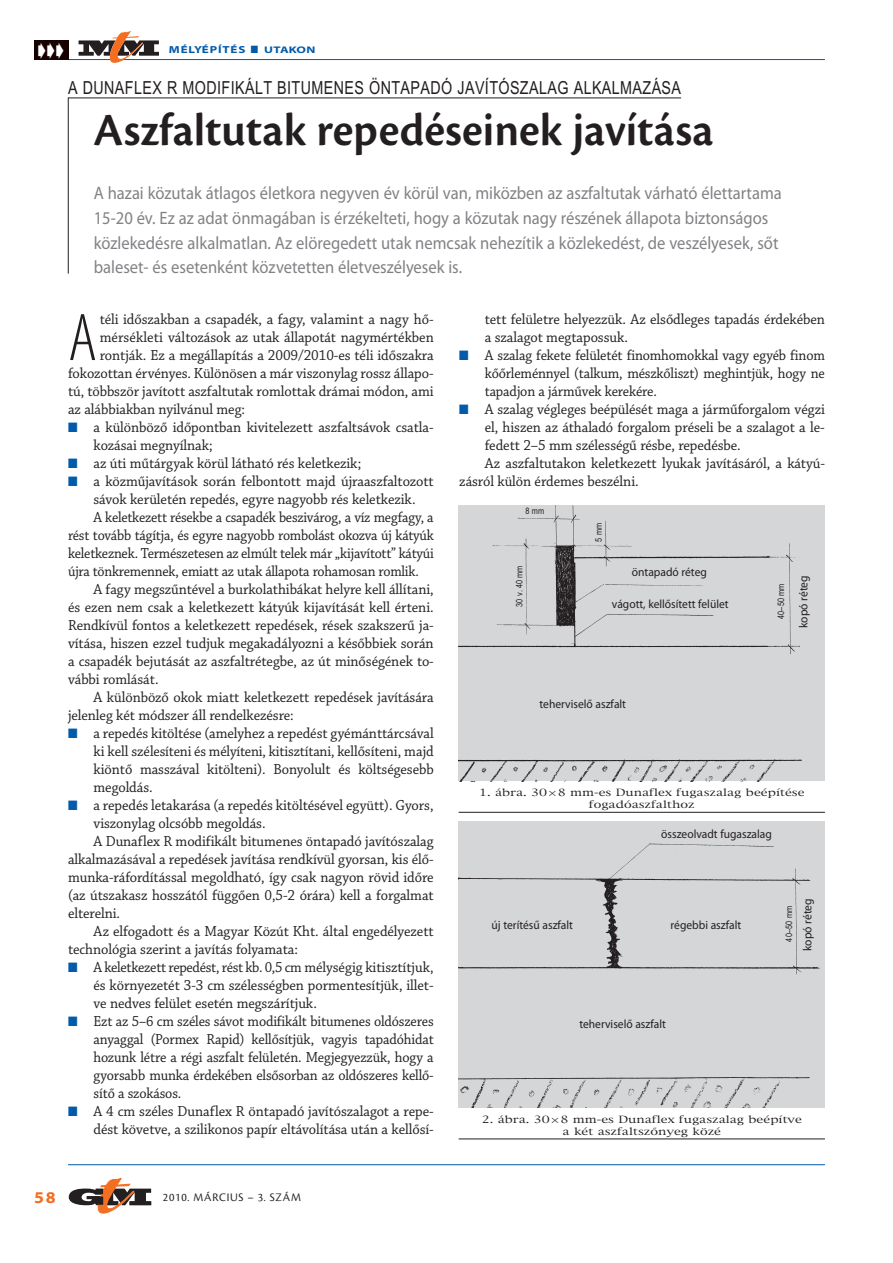
<style>
.page{position:relative;width:893px;height:1263px;background:#fff}
.page>*{position:absolute;margin:0;border:0;box-sizing:border-box;transform-origin:0 0}
.t1{font:300 condensed 67.95px "Myriad Pro";color:#231f20}
.t2{font:600 48px "Cronos Pro";color:#231f20}
.t3{font:18px/24.8px "Myriad Pro";color:#808285;scale:.92 1}
.t4{font:18px "Arial Narrow";letter-spacing:.025em;color:#231f20}
.t5{font:18px "Zapf Dingbats ITC";color:#fff}
.t6{font:700 semi-expanded 16.5px "Myriad Pro";color:#f36e21}
.t7{font:15.3px/18px "Chaparral Pro";letter-spacing:-.005em;color:#231f20;scale:.95 1}
.t8{font:15.3px/18px "Chaparral Pro";letter-spacing:-.005em;color:#231f20;text-align:justify;scale:.93 1}
.t9{font:15.3px "Chaparral Pro";letter-spacing:-.005em;color:#231f20;scale:.92 1}
.t10{font:12px "Myriad Pro";color:#231f20;scale:.96 1}
.t11{font:12px "Cronos Pro Disp";letter-spacing:.065em;color:#231f20}
.t12{font:700 semi-expanded 10.2px "Myriad Pro";letter-spacing:.07em;color:#015aaa;scale:1.18 1}
.t13{font:9.6px/12px "New York CE";color:#231f20;text-align:center;scale:1.25 1}
.t14{font:9px "Arial Narrow";color:#231f20}
.s1{font-size:9.6px}
.s2{color:#015aaa}
</style>
<div class="page">
<hr style="left:68px;top:98px;width:613px;height:1px;background:#231f20">
<hr style="left:68px;top:98px;width:1px;height:176px;background:#231f20">
<svg style="left:69px;top:1178px;width:82px;height:36px"></svg>
<hr style="left:68px;top:1164px;width:757px;height:1px;background:#015aaa">
<hr style="left:68px;top:59px;width:757px;height:1px;background:#015aaa">
<div style="left:34px;top:40px;width:34px;height:20px;background:#170000"></div>
<svg style="left:79px;top:31px;width:80px;height:32px"></svg>
<hr style="left:459px;top:1139px;width:366px;height:1px;background:#231f20">
<div style="left:459px;top:821px;width:366px;height:287px;background:#d5d6d8"></div>
<hr style="left:459px;top:812px;width:366px;height:1px;background:#231f20">
<div style="left:459px;top:506px;width:359px;height:275px;background:#d5d6d8"></div>
<p class="t5" style="left:38px;top:44px;width:28px">➧ ➧ ➧</p>
<p class="t12" style="left:169px;top:44px;width:126px">MÉLYÉPÍTÉS ■ <span class="s1">UTAKON</span></p>
<p class="t4" style="left:68px;top:77px;width:615px">A DUNAFLEX R MODIFIKÁLT BITUMENES ÖNTAPADÓ JAVÍTÓSZALAG ALKALMAZÁSA</p>
<h2 class="t2" style="left:94px;top:100px;width:622px">Aszfaltutak repedéseinek javítása</h2>
<p class="t3" style="left:94px;top:182px;width:749px">A hazai közutak átlagos életkora negyven év körül van, miközben az aszfaltutak várható élettartama 15-20 év. Ez az adat önmagában is érzékelteti, hogy a közutak nagy részének állapota biztonságos közlekedésre alkalmatlan. Az elöregedett utak nemcsak nehezítik a közlekedést, de veszélyesek, sőt baleset- és esetenként közvetetten életveszélyesek is.</p>
<h1 class="t1" style="left:68px;top:297px;width:31px">A</h1>
<p class="t7" style="left:100px;top:312px;width:353px">téli időszakban a csapadék, a fagy, valamint a nagy hő -</p>
<p class="t7" style="left:100px;top:330px;width:353px">mér sékleti változások az utak állapotát nagymértékben</p>
<p class="t7" style="left:100px;top:348px;width:353px">rontják. Ez a megállapítás a 2009/2010-es téli időszakra</p>
<p class="t7" style="left:68px;top:366px;width:386px">fokozottan érvényes. Különösen a már viszonylag rossz állapo-</p>
<p class="t7" style="left:68px;top:384px;width:386px">tú, többször javított aszfaltutak romlottak drámai mó don, ami</p>
<p class="t7" style="left:68px;top:402px;width:188px">az alábbiakban nyilvánul meg:</p>
<p class="t7" style="left:94px;top:420px;width:360px;text-indent:-26px"><span class="s2">■</span> a különböző időpontban kivitelezett aszfaltsávok csatla&shy;kozásai megnyílnak;</p>
<p class="t7" style="left:68px;top:456px;width:310px"><span class="s2">■</span> az úti műtárgyak körül látható rés keletkezik;</p>
<p class="t7" style="left:68px;top:474px;width:386px"><span class="s2">■</span> a közműjavítások során felbontott majd újraaszfaltozott</p>
<p class="t7" style="left:94px;top:492px;width:340px">sávok kerületén repedés, egyre nagyobb rés keletkezik.</p>
<p class="t9" style="left:94px;top:511px;width:371px">A keletkezett résekbe a csapadék be szivárog, a víz megfagy, a</p>
<p class="t9" style="left:68px;top:529px;width:399px">rést tovább tá gítja, és egyre nagyobb rombolást okoz va új ká tyúk</p>
<p class="t9" style="left:68px;top:547px;width:399px">keletkeznek. Ter mé sze tesen az elmúlt telek már „kijavított” kátyúi</p>
<p class="t9" style="left:68px;top:565px;width:383px">újra tönkremennek, emiatt az utak állapota ro ha mo san romlik.</p>
<p class="t7" style="left:94px;top:582px;width:360px">A fagy megszűntével a burkolathibákat helyre kell állítani,</p>
<p class="t7" style="left:68px;top:600px;width:386px">és ezen nem csak a keletkezett kátyúk kijavítását kell érteni.</p>
<p class="t7" style="left:68px;top:618px;width:386px">Rendkívül fontos a keletkezett repedések, rések szakszerű ja -</p>
<p class="t7" style="left:68px;top:636px;width:386px">vítása, hi szen ezzel tudjuk megakadályozni a ké sőbbiek során</p>
<p class="t7" style="left:68px;top:654px;width:387px">a csapadék bejutását az aszfaltrétegbe, az út minőségének to -</p>
<p class="t7" style="left:68px;top:672px;width:97px">vábbi romlását.</p>
<p class="t7" style="left:94px;top:690px;width:360px">A különböző okok miatt keletkezett repedések javítására</p>
<p class="t7" style="left:68px;top:708px;width:239px">jelenleg két módszer áll rendelkezésre:</p>
<p class="t7" style="left:94px;top:726px;width:360px;text-align:justify;text-indent:-26px"><span class="s2">■</span> a repedés kitöltése (amelyhez a re pedést gyémánttárcsával ki kell szé lesíteni és mélyíteni, kitisztítani, kel lősíteni, majd kiöntő masszával ki tölteni). Bonyolult és költségesebb meg oldás.</p>
<p class="t7" style="left:68px;top:798px;width:386px"><span class="s2">■</span> a repedés letakarása (a repedés ki töl tésével együtt). Gyors,</p>
<p class="t7" style="left:94px;top:816px;width:183px">viszonylag olcsóbb megoldás.</p>
<p class="t7" style="left:94px;top:834px;width:360px">A Dunaflex R modifikált bitumenes öntapadó javítószalag</p>
<p class="t7" style="left:68px;top:852px;width:386px">alkalmazásával a repedések javítása rendkívül gyorsan, kis élő-</p>
<p class="t7" style="left:68px;top:870px;width:386px">munka-ráfordítással megoldható, így csak nagyon rövid időre</p>
<p class="t7" style="left:68px;top:888px;width:386px">(az útszakasz hosszától függően 0,5-2 órára) kell a forgalmat</p>
<p class="t7" style="left:68px;top:906px;width:56px">elterelni.</p>
<p class="t7" style="left:94px;top:924px;width:360px">Az elfogadott és a Magyar Közút Kht. által engedélyezett</p>
<p class="t7" style="left:68px;top:942px;width:244px">technológia szerint a javítás folyamata:</p>
<p class="t8" style="left:94px;top:960px;width:367px;text-indent:-25px"><span class="s2">■</span> A keletkezett repedést, rést kb. 0,5 cm mélységig kitisztítjuk, és környezetét 3-3 cm szélességben pormentesítjük, illet&shy;ve nedves felület esetén megszárítjuk.</p>
<p class="t8" style="left:94px;top:1014px;width:367px;text-indent:-26px"><span class="s2">■</span> Ezt az 5–6 cm széles sávot modifikált bitumenes oldószeres anyaggal (Por mex Rapid) kellősítjük, vagyis tapadóhidat hozunk létre a régi aszfalt fe lületén. Megjegyezzük, hogy a gyor sabb munka érdekében elsősorban az oldószeres kellő - sítő a szokásos.</p>
<p class="t7" style="left:68px;top:1104px;width:386px;text-align:right"><span class="s2">■</span> A 4 cm széles Dunaflex R öntapadó javítószalagot a repe&shy;dést követve, a szilikonos papír eltávolítása után a kellősí-</p>
<p class="t6" style="left:34px;top:1188px;width:23px">58</p>
<p class="t11" style="left:163px;top:1190px;width:140px">2010. MÁRCIUS – 3. SZÁM</p>
<p class="t7" style="left:485px;top:312px;width:359px">tett felületre helyezzük. Az elsődleges tapadás érdekében a szalagot megtapossuk.</p>
<p class="t8" style="left:485px;top:348px;width:367px;text-indent:-26px"><span class="s2">■</span> A szalag fekete felületét finomhomokkal vagy egyéb finom kőőrleménnyel (talkum, mészkőliszt) meg hintjük, hogy ne tapadjon a járművek kerekére.</p>
<p class="t7" style="left:459px;top:402px;width:386px"><span class="s2">■</span> A szalag végleges beépülését maga a járműforgalom végzi</p>
<p class="t7" style="left:485px;top:420px;width:360px">el, hiszen az áthaladó forgalom préseli be a szalagot a le -</p>
<p class="t7" style="left:485px;top:438px;width:271px">fedett 2–5 mm szélességű résbe, repedésbe.</p>
<p class="t7" style="left:485px;top:456px;width:360px">Az aszfaltutakon keletkezett lyukak javításáról, a kátyú-</p>
<p class="t7" style="left:459px;top:474px;width:190px">zásról külön érdemes beszélni.</p>
<p class="t14" style="left:526px;top:506px;width:20px">8 mm</p>
<p class="t14" style="left:514px;top:607px;width:43px;rotate:-90deg">30 v. 40 mm</p>
<p class="t14" style="left:593px;top:541px;width:20px;rotate:-90deg">5 mm</p>
<p class="t10" style="left:632px;top:568px;width:80px">öntapadó réteg</p>
<p class="t10" style="left:612px;top:599px;width:123px">vágott, kellősített felület</p>
<p class="t10" style="left:540px;top:699px;width:92px">teherviselő aszfalt</p>
<p class="t14" style="left:776px;top:619px;width:37px;rotate:-90deg">40–50 mm</p>
<p class="t10" style="left:799px;top:628px;width:56px;rotate:-90deg">kopó réteg</p>
<p class="t13" style="left:479px;top:787px;width:262px">1. ábra. 30×8 mm-es Dunaflex fugaszalag beépítése fogadóaszfalthoz</p>
<p class="t10" style="left:661px;top:829px;width:117px">összeolvadt fugaszalag</p>
<p class="t10" style="left:492px;top:920px;width:86px">új terítésű aszfalt</p>
<p class="t10" style="left:671px;top:920px;width:75px">régebbi aszfalt</p>
<p class="t14" style="left:784px;top:942px;width:37px;rotate:-90deg">40–50 mm</p>
<p class="t10" style="left:803px;top:951px;width:56px;rotate:-90deg">kopó réteg</p>
<p class="t10" style="left:579px;top:1019px;width:92px">teherviselő aszfalt</p>
<p class="t13" style="left:482px;top:1114px;width:258px">2. ábra. 30×8 mm-es Dunaflex fugaszalag beépítve a két aszfaltszőnyeg közé</p>
</div>
